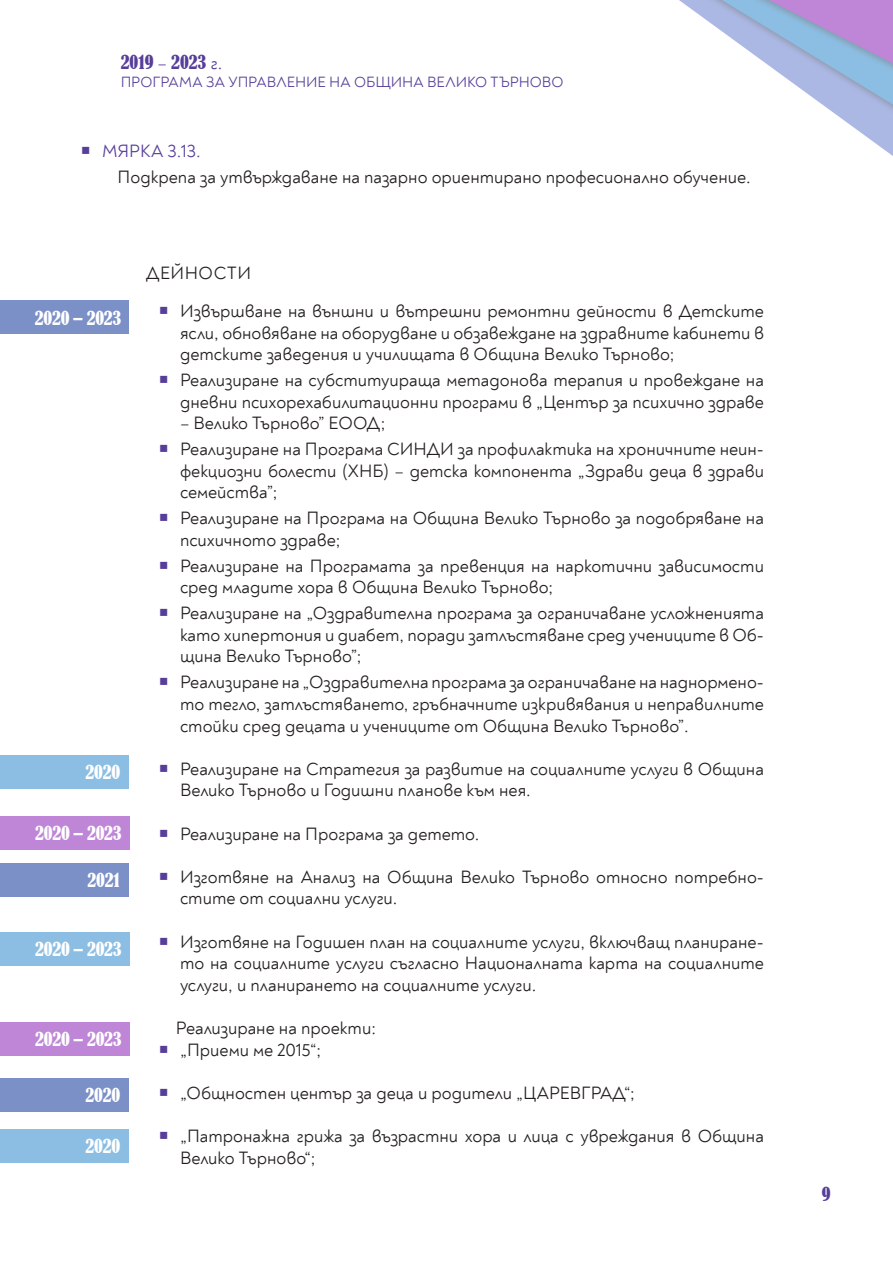
<style>
.page{position:relative;width:893px;height:1263px;background:#fff}
.page>*{position:absolute;margin:0;border:0;box-sizing:border-box;transform-origin:0 0}
.Bullet_Bigger_indent{font:18px/21.6px "Noah";color:#231f20}
.Bermard_characters{font:condensed 18px "Bernard";letter-spacing:-.01em;color:#fff}
.Bullets_Noah{font:18px "Noah";color:#231f20}
.t1{font:condensed 18px "Bernard";color:#573e99}
.t2{font:18px "Noah";letter-spacing:.01em;color:#573e99}
.Podzaglavie{font:18px "Noah";letter-spacing:.035em;color:#231f20}
.t3{font:15px "Noah";color:#573e99}
.s1{font-family:"Noah";font-stretch:normal}
</style>
<div class="page">
<svg style="left:844px;top:120px;width:49px;height:36px"></svg>
<div style="left:493px;top:0;width:400px;height:120px;background:#808285;opacity:.55"></div>
<svg style="left:497px;top:0;width:396px;height:110px"></svg>
<div style="left:0;top:300px;width:129px;height:34px;background:#7b90c7"></div>
<div style="left:0;top:755px;width:129px;height:34px;background:#8cbee3"></div>
<div style="left:0;top:816px;width:129px;height:34px;background:#bf86d7"></div>
<div style="left:0;top:863px;width:129px;height:34px;background:#7b90c7"></div>
<div style="left:0;top:932px;width:129px;height:34px;background:#8cbee3"></div>
<div style="left:0;top:1022px;width:129px;height:34px;background:#bf86d7"></div>
<div style="left:0;top:1077px;width:129px;height:34px;background:#7b90c7"></div>
<div style="left:0;top:1129px;width:129px;height:33px;background:#8cbee3"></div>
<p class="t1" style="left:121px;top:51px;width:103px">2019 <span class="s1">–</span> 2023 <span class="s1">г.</span></p>
<p class="t3" style="left:121px;top:72px;width:444px">ПРОГРАМА ЗА УПРАВЛЕНИЕ НА ОБЩИНА ВЕЛИКО ТЪРНОВО</p>
<p class="t2" style="left:102px;top:140px;width:100px">МЯРКА 3.13.</p>
<p class="Bullet_Bigger_indent" style="left:118px;top:166px;width:634px">Подкрепа за утвърждаване на пазарно ориентирано професионално обучение.</p>
<p class="Bermard_characters" style="left:35px;top:307px;width:88px">2020 – 2023</p>
<p class="Bermard_characters" style="left:85px;top:762px;width:36px">2020</p>
<p class="Bermard_characters" style="left:35px;top:822px;width:88px">2020 – 2023</p>
<p class="Bermard_characters" style="left:87px;top:869px;width:34px">2021</p>
<p class="Bermard_characters" style="left:35px;top:939px;width:88px">2020 – 2023</p>
<p class="Bermard_characters" style="left:35px;top:1029px;width:88px">2020 – 2023</p>
<p class="Bermard_characters" style="left:85px;top:1084px;width:36px">2020</p>
<p class="Bermard_characters" style="left:85px;top:1135px;width:36px">2020</p>
<p class="Podzaglavie" style="left:146px;top:261px;width:107px">ДЕЙНОСТИ</p>
<p class="Bullet_Bigger_indent" style="left:180px;top:300px;width:585px;text-align:justify">Извършване на външни и вътрешни ремонтни дейности в Детските ясли, обновяване на оборудване и обзавеждане на здравните кабинети в детските заведения и училищата в Община Велико Търново;</p>
<p class="Bullet_Bigger_indent" style="left:180px;top:369px;width:585px">Реализиране на субституираща метадонова терапия и провеждане на дневни психорехабилитационни програми в „Център за психично здраве</p>
<p class="Bullet_Bigger_indent" style="left:180px;top:413px;width:207px">– Велико Търново” ЕООД;</p>
<p class="Bullet_Bigger_indent" style="left:180px;top:439px;width:585px;text-align:justify">Реализиране на Програма СИНДИ за профилактика на хроничните неин&shy;фекциозни болести (ХНБ) – детска компонента „Здрави деца в здрави семейства”;</p>
<p class="Bullet_Bigger_indent" style="left:180px;top:508px;width:585px">Реализиране на Програма на Община Велико Търново за подобряване на психичното здраве;</p>
<p class="Bullet_Bigger_indent" style="left:180px;top:555px;width:585px">Реализиране на Програмата за превенция на наркотични зависимости сред младите хора в Община Велико Търново;</p>
<p class="Bullet_Bigger_indent" style="left:180px;top:602px;width:585px;text-align:justify">Реализиране на „Оздравителна програма за ограничаване усложненията като хипертония и диабет, поради затлъстяване сред учениците в Об&shy;щина Велико Търново”;</p>
<p class="Bullet_Bigger_indent" style="left:180px;top:672px;width:585px;text-align:justify">Реализиране на „Оздравителна програма за ограничаване на наднормено&shy;то тегло, затлъстяването, гръбначните изкривявания и неправилните стойки сред децата и учениците от Община Велико Търново”.</p>
<p class="Bullet_Bigger_indent" style="left:180px;top:758px;width:585px">Реализиране на Стратегия за развитие на социалните услуги в Община<br>Велико Търново и Годишни планове към нея.</p>
<p class="Bullet_Bigger_indent" style="left:180px;top:823px;width:301px">Реализиране на Програма за детето.</p>
<p class="Bullet_Bigger_indent" style="left:180px;top:866px;width:585px">Изготвяне на Анализ на Община Велико Търново относно потребно&shy;стите от социални услуги.</p>
<p class="Bullet_Bigger_indent" style="left:180px;top:931px;width:585px;text-align:justify">Изготвяне на Годишен план на социалните услуги, включващ планиране&shy;то на социалните услуги съгласно Националната карта на социалните услуги, и планирането на социалните услуги.</p>
<p class="Bullets_Noah" style="left:176px;top:1017px;width:202px">Реализиране на проекти:</p>
<p class="Bullet_Bigger_indent" style="left:180px;top:1039px;width:143px">„Приеми ме 2015“;</p>
<p class="Bullet_Bigger_indent" style="left:180px;top:1082px;width:456px">„Общностен център за деца и родители „ЦАРЕВГРАД“;</p>
<p class="Bullet_Bigger_indent" style="left:180px;top:1125px;width:585px">„Патронажна грижа за възрастни хора и лица с увреждания в Община<br>Велико Търново“;</p>
<p class="t1" style="left:822px;top:1184px;width:10px">9</p>
</div>
